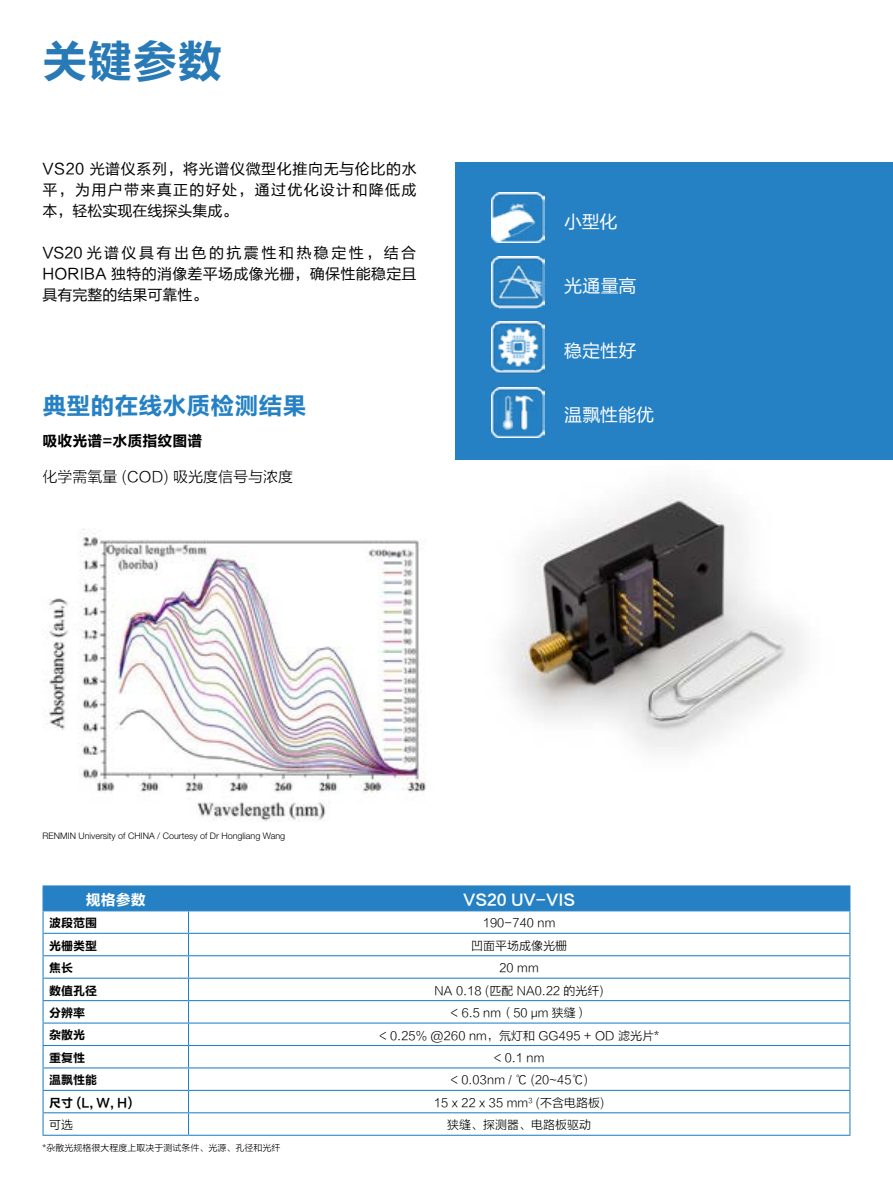
<style>
.page{position:relative;width:893px;height:1191px;background:#fff}
.page>*{position:absolute;margin:0;border:0;box-sizing:border-box;transform-origin:0 0}
.t1{font:45px "FZLTCHK GBK1 0";color:#287ab7}
.t2{font:24px "FZLTCHK GBK1 0";color:#2581c4}
.t3{font:18px "FZLTHK GBK1 0";color:#fff}
.t4{font:15px/21px "FZLTHK GBK1 0";letter-spacing:.03em;color:#000;text-align:justify}
.t5{font:15px "FZLTXHK";color:#000}
.t6{font:15px "FZLTCHK GBK1 0";color:#fff}
.t7{font:15px "FZLTCHK GBK1 0";color:#000}
.t8{font:12px "FZLTXHK";color:#000}
.t9{font:12px "FZLTCHK GBK1 0";color:#000}
.t10{font:300 9px "Helvetica Neue LT Std";color:#000}
.t11{font:9px "FZLTXHK";color:#000}
.s1{font-family:"Helvetica Neue LT Std";font-weight:300}
</style>
<div class="page">
<img style="left:455px;top:459px;width:438px;height:292px">
<div style="left:455px;top:162px;width:438px;height:297px;background:#2581c4"></div>
<img style="left:492px;top:192px;width:52px;height:50px">
<img style="left:492px;top:321px;width:52px;height:53px">
<img style="left:492px;top:387px;width:52px;height:50px">
<img style="left:492px;top:257px;width:52px;height:52px">
<img style="left:47px;top:529px;width:379px;height:292px">
<hr style="left:43px;top:885px;width:146px;height:1px;background:#2581c4">
<hr style="left:189px;top:885px;width:661px;height:1px;background:#2581c4">
<svg style="left:43px;top:886px;width:807px;height:248px"></svg>
<hr style="left:43px;top:1134px;width:146px;height:1px;background:#2581c4">
<hr style="left:189px;top:1134px;width:661px;height:1px;background:#2581c4">
<h1 class="t1" style="left:43px;top:36px;width:181px">关键参数</h1>
<p class="t4" style="left:43px;top:158px;width:376px">VS20 光谱仪系列，将光谱仪微型化推向无与伦比的水平，为用户带来真正的好处，通过优化设计和降低成本，轻松实现在线探头集成。</p>
<p class="t4" style="left:43px;top:242px;width:376px">VS20 光谱仪具有出色的抗震性和热稳定性，结合HORIBA 独特的消像差平场成像光栅，确保性能稳定且具有完整的结果可靠性。</p>
<h2 class="t2" style="left:43px;top:392px;width:265px">典型的在线水质检测结果</h2>
<p class="t7" style="left:43px;top:432px;width:161px">吸收光谱=水质指纹图谱</p>
<p class="t5" style="left:43px;top:468px;width:252px">化学需氧量 (COD) 吸光度信号与浓度</p>
<p class="t10" style="left:43px;top:830px;width:244px">RENMIN University of CHINA / Courtesy of Dr Hongliang Wang</p>
<h3 class="t3" style="left:564px;top:211px;width:55px">小型化</h3>
<h3 class="t3" style="left:564px;top:276px;width:74px">光通量高</h3>
<h3 class="t3" style="left:564px;top:340px;width:74px">稳定性好</h3>
<h3 class="t3" style="left:564px;top:405px;width:91px">温飘性能优</h3>
<p class="t6" style="left:86px;top:891px;width:61px">规格参数</p>
<p class="t6" style="left:463px;top:891px;width:113px">VS20 UV-VIS</p>
<p class="t9" style="left:49px;top:916px;width:50px">波段范围</p>
<p class="t8" style="left:483px;top:916px;width:75px">190-740 nm</p>
<p class="t9" style="left:49px;top:939px;width:50px">光栅类型</p>
<p class="t8" style="left:471px;top:939px;width:97px">凹面平场成像光栅</p>
<p class="t9" style="left:49px;top:961px;width:25px">焦长</p>
<p class="t8" style="left:499px;top:961px;width:41px">20 mm</p>
<p class="t9" style="left:49px;top:983px;width:50px">数值孔径</p>
<p class="t8" style="left:434px;top:984px;width:171px">NA 0.18 (匹配 NA0.22 的光纤)</p>
<p class="t9" style="left:49px;top:1006px;width:37px">分辨率</p>
<p class="t8" style="left:450px;top:1006px;width:139px">&lt; 6.5 nm（50 <span class="s1">µ</span>m 狭缝）</p>
<p class="t9" style="left:49px;top:1028px;width:37px">杂散光</p>
<p class="t8" style="left:379px;top:1028px;width:282px">&lt; 0.25% @260 nm，氘灯和 GG495 + OD 滤光片*</p>
<p class="t9" style="left:49px;top:1051px;width:37px">重复性</p>
<p class="t8" style="left:494px;top:1051px;width:52px">&lt; 0.1 nm</p>
<p class="t9" style="left:49px;top:1073px;width:50px">温飘性能</p>
<p class="t8" style="left:450px;top:1073px;width:139px">&lt; 0.03nm / ℃ (20~45℃)</p>
<p class="t9" style="left:49px;top:1096px;width:85px">尺寸 (L, W, H)</p>
<p class="t8" style="left:434px;top:1096px;width:172px">15 x 22 x 35 mm<sup>3</sup> (不含电路板)</p>
<p class="t8" style="left:49px;top:1118px;width:25px">可选</p>
<p class="t8" style="left:447px;top:1118px;width:145px">狭缝、探测器、电路板驱动</p>
<p class="t11" style="left:43px;top:1142px;width:239px">*杂散光规格很大程度上取决于测试条件、光源、孔径和光纤</p>
</div>
